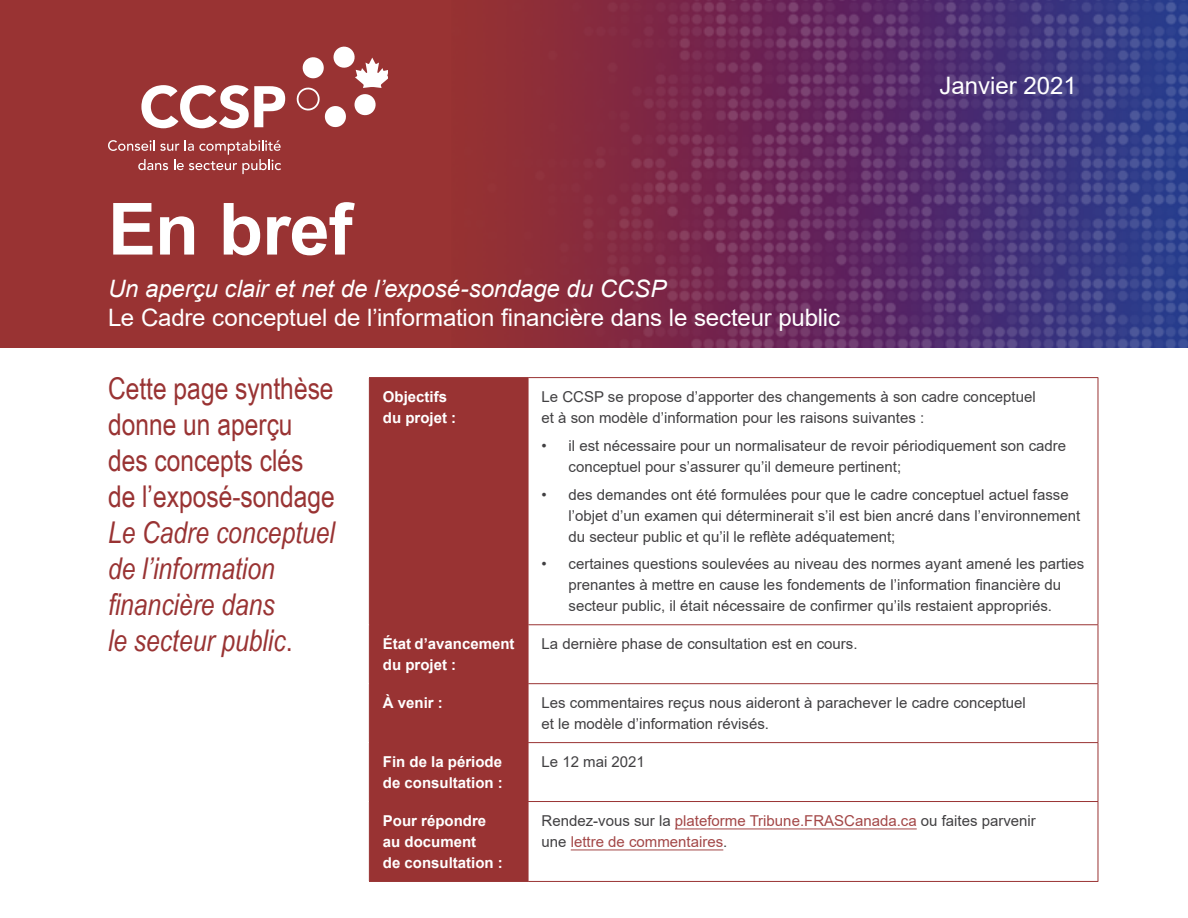
<style>
.page{position:relative;width:1188px;height:918px;background:#fff}
.page>*{position:absolute;margin:0;border:0;box-sizing:border-box;transform-origin:0 0}
.t1{font:700 72px "Arial";letter-spacing:-.01em;color:#fff}
.t2{font:30px/36px "Arial Narrow";color:#933}
.t3{font:24px/28.8px "Arial";letter-spacing:-.005em;color:#fff}
.t4{font:15px/21px "Arial";color:#414042}
.t5{font:700 15px/21px "Arial";color:#fff}
.t6{font:15px/21px "Arial";color:#a34747}
.s1{font-style:italic}
.s2{color:#414042}
</style>
<div class="page">
<div style="left:0;top:0;width:456px;height:348px;background:#933"></div>
<img style="left:456px;top:0;width:732px;height:348px">
<svg style="left:296px;top:46px;width:91px;height:82px"></svg>
<svg style="left:141px;top:85px;width:144px;height:43px"></svg>
<svg style="left:108px;top:140px;width:173px;height:34px"></svg>
<div style="left:370px;top:378px;width:158px;height:503px;background:#933"></div>
<svg style="left:529px;top:378px;width:569px;height:503px"></svg>
<hr style="left:369px;top:377px;width:159px;height:1px;background:#933">
<hr style="left:369px;top:378px;width:1px;height:246px;background:#933">
<hr style="left:528px;top:377px;width:570px;height:1px;background:#933">
<hr style="left:528px;top:378px;width:1px;height:246px;background:#933">
<hr style="left:1098px;top:378px;width:1px;height:246px;background:#933">
<hr style="left:369px;top:624px;width:159px;height:1px;background:#933">
<hr style="left:369px;top:625px;width:1px;height:58px;background:#933">
<hr style="left:528px;top:624px;width:570px;height:1px;background:#933">
<hr style="left:528px;top:625px;width:1px;height:58px;background:#933">
<hr style="left:1098px;top:625px;width:1px;height:58px;background:#933">
<hr style="left:369px;top:683px;width:159px;height:1px;background:#933">
<hr style="left:369px;top:684px;width:1px;height:58px;background:#933">
<hr style="left:528px;top:683px;width:570px;height:1px;background:#933">
<hr style="left:528px;top:684px;width:1px;height:58px;background:#933">
<hr style="left:1098px;top:684px;width:1px;height:58px;background:#933">
<hr style="left:369px;top:742px;width:159px;height:1px;background:#933">
<hr style="left:369px;top:743px;width:1px;height:58px;background:#933">
<hr style="left:528px;top:742px;width:570px;height:1px;background:#933">
<hr style="left:528px;top:743px;width:1px;height:58px;background:#933">
<hr style="left:1098px;top:743px;width:1px;height:58px;background:#933">
<hr style="left:369px;top:801px;width:159px;height:1px;background:#933">
<hr style="left:369px;top:802px;width:1px;height:79px;background:#933">
<hr style="left:528px;top:801px;width:570px;height:1px;background:#933">
<hr style="left:528px;top:802px;width:1px;height:79px;background:#933">
<hr style="left:1098px;top:802px;width:1px;height:79px;background:#933">
<hr style="left:369px;top:881px;width:159px;height:1px;background:#933">
<hr style="left:528px;top:881px;width:570px;height:1px;background:#933">
<hr style="left:675px;top:829px;width:242px;height:1px;background:#a34747">
<hr style="left:571px;top:850px;width:152px;height:1px;background:#a34747">
<h1 class="t1" style="left:108px;top:179px;width:246px">En bref</h1>
<h1 class="t3" style="left:108px;top:274px;width:734px"><span class="s1">Un aperçu clair et net de l’exposé-sondage du CCSP<br></span>Le Cadre conceptuel de l’information financière dans le secteur public</h1>
<p class="t3" style="left:940px;top:71px;width:139px">Janvier 2021</p>
<p class="t2" style="left:108px;top:369px;width:229px">Cette page synthèse donne un aperçu des concepts clés de l’exposé-sondage<br><span class="s1">Le Cadre conceptuel de l’information financière dans<br>le secteur public</span>.</p>
<h2 class="t5" style="left:383px;top:386px;width:75px">Objectifs du projet :</h2>
<p class="t4" style="left:542px;top:386px;width:496px">Le CCSP se propose d’apporter des changements à son cadre conceptuel et à son modèle d’information pour les raisons suivantes :</p>
<p class="t4" style="left:569px;top:435px;width:499px;text-indent:-27px">• il est nécessaire pour un normalisateur de revoir périodiquement son cadre conceptuel pour s’assurer qu’il demeure pertinent;</p>
<p class="t4" style="left:569px;top:484px;width:513px;text-indent:-27px">• des demandes ont été formulées pour que le cadre conceptuel actuel fasse l’objet d’un examen qui déterminerait s’il est bien ancré dans l’environnement du secteur public et qu’il le reflète adéquatement;</p>
<p class="t4" style="left:542px;top:553px;width:544px;text-align:center">• certaines questions soulevées au niveau des normes ayant amené les parties prenantes à mettre en cause les fondements de l’information financière du secteur public, il était nécessaire de confirmer qu’ils restaient appropriés.</p>
<h2 class="t5" style="left:383px;top:634px;width:133px">État d’avancement du projet :</h2>
<p class="t4" style="left:542px;top:633px;width:318px">La dernière phase de consultation est en cours.</p>
<h2 class="t5" style="left:383px;top:693px;width:62px">À venir :</h2>
<p class="t4" style="left:542px;top:692px;width:486px">Les commentaires reçus nous aideront à parachever le cadre conceptuel et le modèle d’information révisés.</p>
<h2 class="t5" style="left:383px;top:751px;width:122px">Fin de la période de consultation :</h2>
<p class="t4" style="left:542px;top:751px;width:105px">Le 12 mai 2021</p>
<h2 class="t5" style="left:383px;top:810px;width:122px">Pour répondre au document<br>de consultation :</h2>
<p class="t6" style="left:542px;top:810px;width:496px"><span class="s2">Rendez-vous sur la</span> plateforme Tribune.FRASCanada.ca <span class="s2">ou faites parvenir une</span> lettre de commentaires<span class="s2">.</span></p>
</div>
